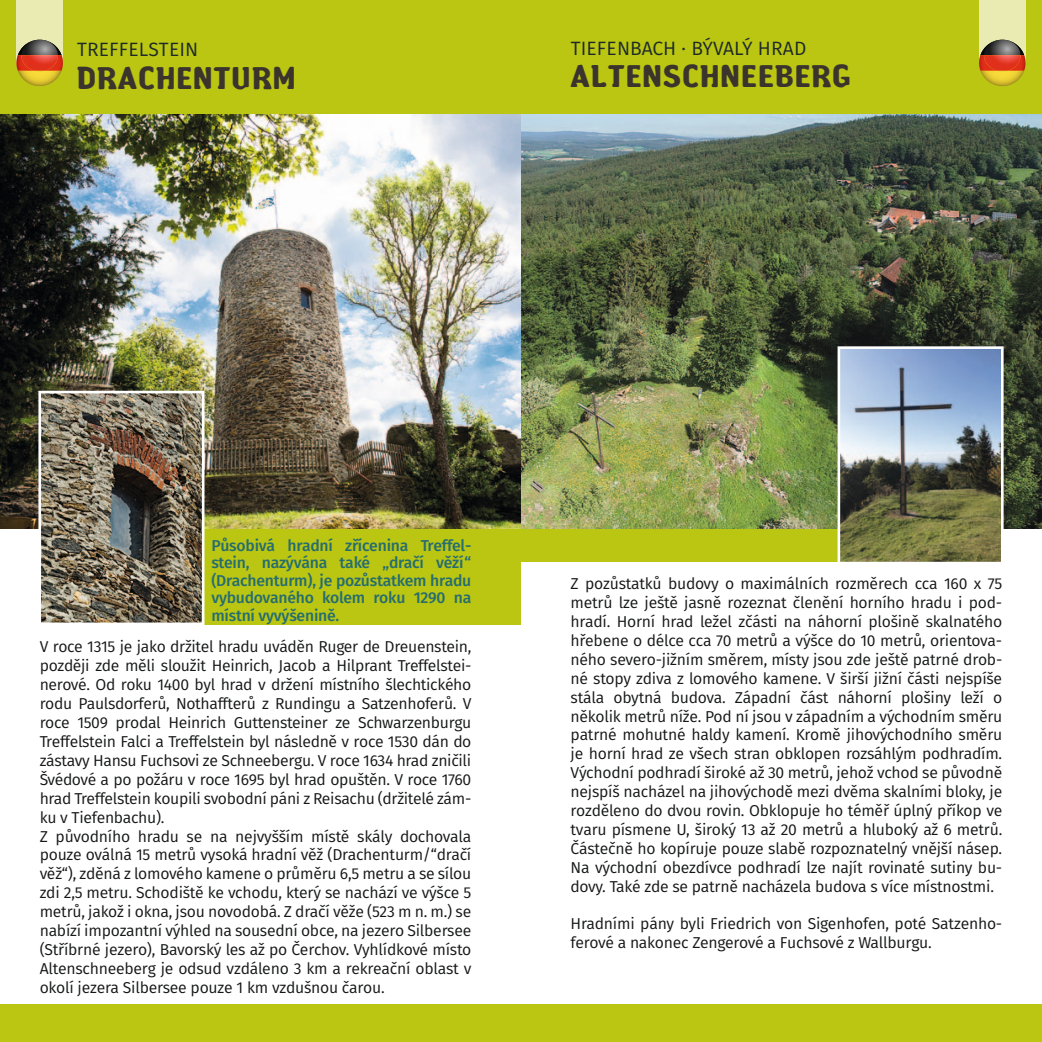
<style>
.page{position:relative;width:1042px;height:1042px;background:#fff}
.page>*{position:absolute;margin:0;border:0;box-sizing:border-box;transform-origin:0 0}
.t1{font:29.75px "Amoebia Drop";color:#3a342d}
.t2{font:19.25px "Fira Sans";letter-spacing:.01em;color:#1d2929}
.t3{font:15.75px/18.9px "Fira Sans";letter-spacing:-.02em;color:#151616}
.t4{font:500 15.75px/17.5px "Fira Sans";letter-spacing:-.015em;color:#276d6f;text-align:justify}
</style>
<div class="page">
<div style="left:521px;top:528px;width:316px;height:34px;background:#bac612"></div>
<div style="left:204px;top:528px;width:317px;height:97px;background:#bac612"></div>
<div style="left:521px;top:0;width:521px;height:136px;background:#bac612"></div>
<div style="left:0;top:0;width:521px;height:136px;background:#bac612"></div>
<img style="left:521px;top:114px;width:521px;height:414px">
<img style="left:0;top:114px;width:521px;height:414px">
<img style="left:841px;top:350px;width:158px;height:210px">
<div style="left:837px;top:346px;width:166px;height:218px;border:3px solid #fff"></div>
<img style="left:42px;top:395px;width:158px;height:226px">
<div style="left:38px;top:391px;width:166px;height:234px;border:3px solid #fff"></div>
<div style="left:521px;top:1004px;width:521px;height:38px;background:#bac612"></div>
<div style="left:0;top:1004px;width:521px;height:38px;background:#bac612"></div>
<div style="left:979px;top:0;width:46px;height:63px;background:#e9ebb3"></div>
<img style="left:979px;top:48px;width:46px;height:23px">
<img style="left:980px;top:71px;width:27px;height:7px">
<img style="left:984px;top:40px;width:36px;height:15px">
<img style="left:984px;top:55px;width:30px;height:16px">
<div style="left:16px;top:0;width:47px;height:63px;background:#e9ebb3"></div>
<img style="left:18px;top:48px;width:44px;height:7px">
<img style="left:18px;top:71px;width:27px;height:8px">
<img style="left:16px;top:55px;width:47px;height:16px">
<img style="left:21px;top:40px;width:37px;height:15px">
<img style="left:21px;top:55px;width:12px;height:15px">
<p class="t2" style="left:77px;top:36px;width:33px">treffe</p>
<p class="t2" style="left:139px;top:36px;width:57px">lstein</p>
<h1 class="t1" style="left:77px;top:62px;width:21px">DRACHENT</h1>
<h1 class="t1" style="left:231px;top:62px;width:43px">URM</h1>
<p class="t2" style="left:571px;top:35px;width:28px">tiefenbach</p>
<p class="t2" style="left:681px;top:35px;width:126px">· BÝVALÝ HRAD</p>
<h1 class="t1" style="left:570px;top:61px;width:20px">ALTENSCHNEEBER</h1>
<h1 class="t1" style="left:832px;top:61px;width:19px">G</h1>
<p class="t4" style="left:211px;top:536px;width:261px">Působivá hradní zřícenina Treffel&shy;stein, nazývána také „dračí věží“ (Drachenturm), je pozůstatkem hradu vybudovaného kolem roku 1290 na místní vyvýšenině.</p>
<p class="t3" style="left:40px;top:637px;width:433px">V roce 1315 je jako držitel hradu uváděn Ruger de Dreuenstein, později zde měli sloužit Heinrich, Jacob a Hilprant Treffelstei&shy;nerové. Od roku 1400 byl hrad v držení místního šlechtického rodu Paulsdorferů, Nothaffterů z Rundingu a Satzenhoferů. V roce 1509 prodal Heinrich Guttensteiner ze Schwarzenburgu Treffelstein Falci a Treffelstein byl následně v roce 1530 dán do zástavy Hansu Fuchsovi ze Schneebergu. V roce 1634 hrad zničili Švédové a po požáru v roce 1695 byl hrad opuštěn. V roce 1760 hrad Treffelstein koupili svobodní páni z Reisachu (držitelé zám&shy;ku v Tiefenbachu).<br>Z původního hradu se na nejvyšším místě skály dochovala pouze oválná 15 metrů vysoká hradní věž (Drachenturm/“dračí věž“), zděná z lomového kamene o průměru 6,5 metru a se sílou zdi 2,5 metru. Schodiště ke vchodu, který se nachází ve výšce 5 metrů, jakož i okna, jsou novodobá. Z dračí věže (523 m n. m.) se nabízí impozantní výhled na sousední obce, na jezero Silbersee (Stříbrné jezero), Bavorský les až po Čerchov. Vyhlídkové místo Altenschneeberg je odsud vzdáleno 3 km a rekreační oblast v okolí jezera Silbersee pouze 1 km vzdušnou čarou.</p>
<p class="t3" style="left:570px;top:574px;width:433px;text-align:justify">Z pozůstatků budovy o maximálních rozměrech cca 160 x 75 metrů lze ještě jasně rozeznat členění horního hradu i pod&shy;hradí. Horní hrad ležel zčásti na náhorní plošině skalnatého hřebene o délce cca 70 metrů a výšce do 10 metrů, orientova&shy;ného severo-jižním směrem, místy jsou zde ještě patrné drob&shy;né stopy zdiva z lomového kamene. V širší jižní části nejspíše stála obytná budova. Západní část náhorní plošiny leží o několik metrů níže. Pod ní jsou v západním a východním směru patrné mohutné haldy kamení. Kromě jihovýchodního směru je horní hrad ze všech stran obklopen rozsáhlým podhradím.<br>Východní podhradí široké až 30 metrů, jehož vchod se původně nejspíš nacházel na jihovýchodě mezi dvěma skalními bloky, je rozděleno do dvou rovin. Obklopuje ho téměř úplný příkop ve tvaru písmene U, široký 13 až 20 metrů a hluboký až 6 metrů.<br>Částečně ho kopíruje pouze slabě rozpoznatelný vnější násep.<br>Na východní obezdívce podhradí lze najít rovinaté sutiny bu&shy;dovy. Také zde se patrně nacházela budova s více místnostmi.</p>
<p class="t3" style="left:570px;top:914px;width:433px">Hradními pány byli Friedrich von Sigenhofen, poté Satzenho&shy;ferové a nakonec Zengerové a Fuchsové z Wallburgu.</p>
</div>
